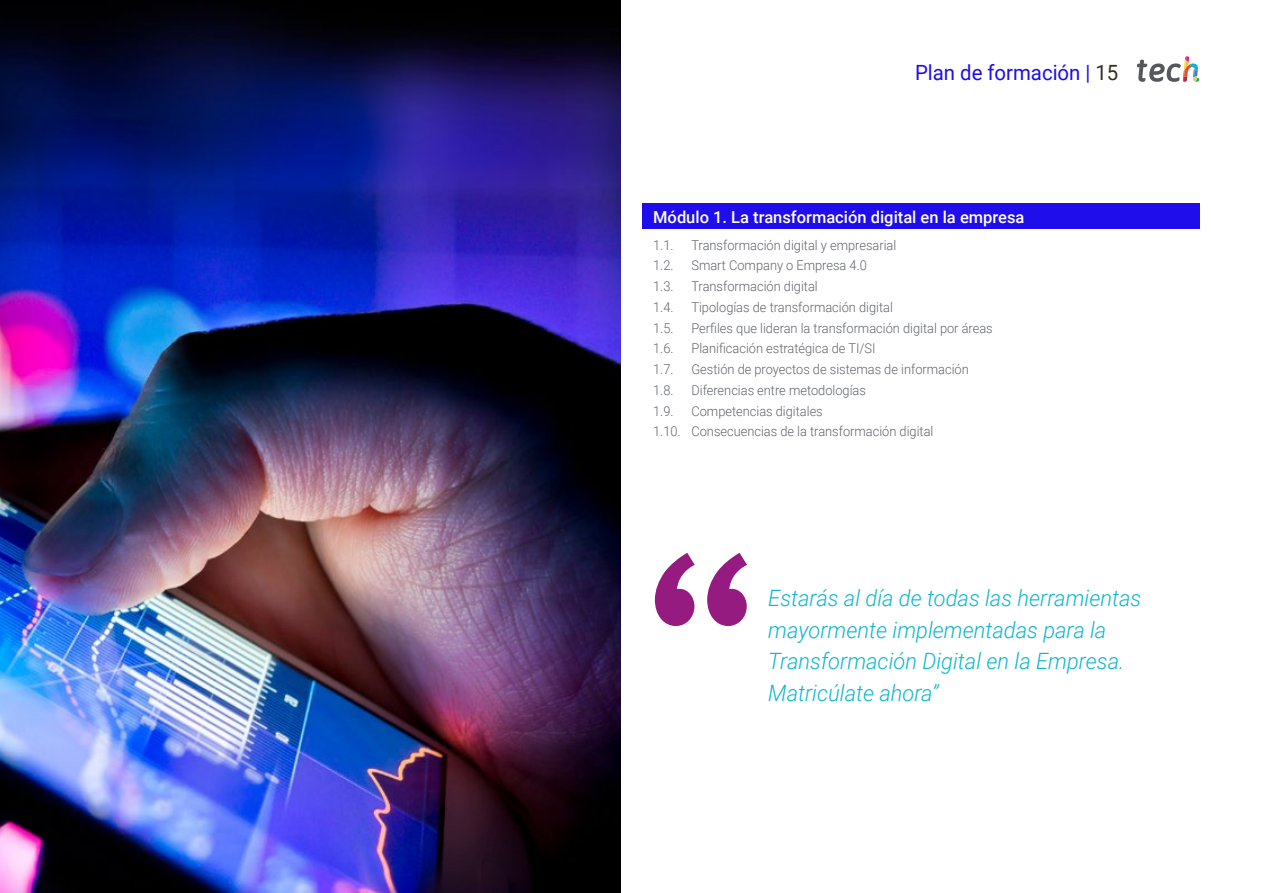
<style>
.page{position:relative;width:1263px;height:893px;background:#fff}
.page>*{position:absolute;margin:0;border:0;box-sizing:border-box;transform-origin:0 0}
.t1{font:italic 300 22.5px/31.5px "Roboto";color:#0fb6cf}
.t2{font:21px "Roboto";color:#1f0dec}
.t3{font:500 16.5px "Roboto";color:#fff}
.t4{font:300 13.5px/20.7px "Roboto";color:#61646a;scale:.95 1}
.s1{color:#312e20}
</style>
<div class="page">
<img style="left:0;top:0;width:621px;height:893px">
<div style="left:642px;top:204px;width:557px;height:25px;background:#1f0dec"></div>
<svg style="left:1137px;top:56px;width:62px;height:26px"></svg>
<svg style="left:655px;top:553px;width:92px;height:73px"></svg>
<h2 class="t2" style="left:915px;top:57px;width:205px">Plan de formación | <span class="s1">15</span></h2>
<p class="t3" style="left:653px;top:205px;width:373px">Módulo 1. La transformación digital en la empresa</p>
<p class="t4" style="left:653px;top:234px;width:23px">1.1.</p>
<p class="t4" style="left:691px;top:234px;width:217px">Transformación digital y empresarial</p>
<p class="t4" style="left:653px;top:255px;width:23px">1.2.</p>
<p class="t4" style="left:691px;top:255px;width:186px">Smart Company o Empresa 4.0</p>
<p class="t4" style="left:653px;top:275px;width:23px">1.3.</p>
<p class="t4" style="left:691px;top:275px;width:134px">Transformación digital</p>
<p class="t4" style="left:653px;top:296px;width:23px">1.4.</p>
<p class="t4" style="left:691px;top:296px;width:214px">Tipologías de transformación digital</p>
<p class="t4" style="left:653px;top:317px;width:23px">1.5.</p>
<p class="t4" style="left:691px;top:317px;width:319px">Perfiles que lideran la transformación digital por áreas</p>
<p class="t4" style="left:653px;top:338px;width:23px">1.6.</p>
<p class="t4" style="left:691px;top:338px;width:195px">Planificación estratégica de TI/SI</p>
<p class="t4" style="left:653px;top:358px;width:23px">1.7.</p>
<p class="t4" style="left:691px;top:358px;width:293px">Gestión de proyectos de sistemas de información</p>
<p class="t4" style="left:653px;top:379px;width:23px">1.8.</p>
<p class="t4" style="left:691px;top:379px;width:185px">Diferencias entre metodologías</p>
<p class="t4" style="left:653px;top:400px;width:23px">1.9.</p>
<p class="t4" style="left:653px;top:400px;width:296px;text-indent:38px">Competencias digitales<br>1.10. Consecuencias de la transformación digital</p>
<h1 class="t1" style="left:768px;top:582px;width:375px">Estarás al día de todas las herramientas mayormente implementadas para la Transformación Digital en la Empresa.<br>Matricúlate ahora”</h1>
</div>
